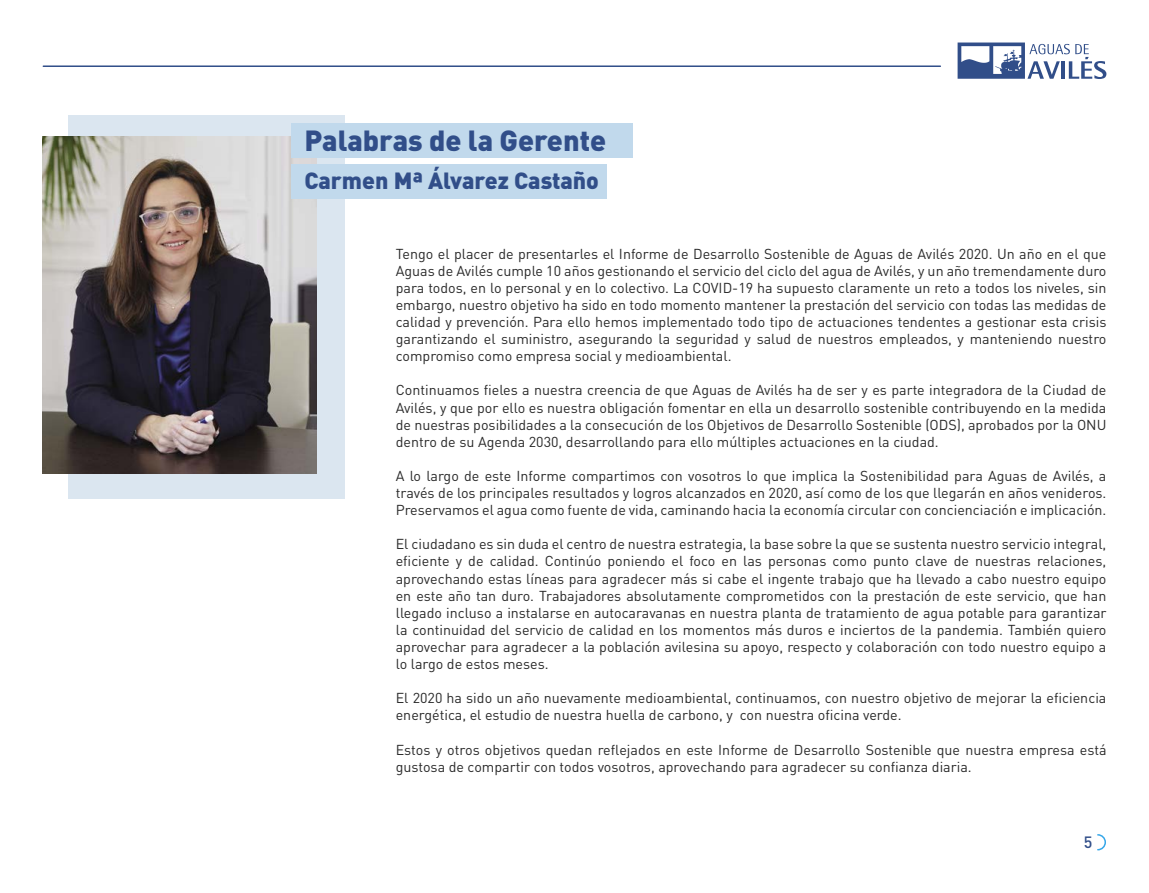
<style>
.page{position:relative;width:1149px;height:893px;background:#fff}
.page>*{position:absolute;margin:0;border:0;box-sizing:border-box;transform-origin:0 0}
.t1{font:900 28.8px "DIN Pro";color:#314e89}
.t2{font:900 23.1px "DIN Pro";color:#314e89}
.t3{font:500 16.2px "DIN Pro";color:#314e89}
.t4{font:14.25px/17.1px "DIN Pro";color:#292929;text-align:justify}
</style>
<div class="page">
<div style="left:68px;top:115px;width:276px;height:384px;background:#dbe6f0"></div>
<img style="left:43px;top:137px;width:273px;height:337px">
<svg style="left:1097px;top:834px;width:9px;height:17px"></svg>
<svg style="left:957px;top:43px;width:149px;height:36px"></svg>
<hr style="left:43px;top:65px;width:897px;height:2px;background:#314e89">
<div style="left:291px;top:123px;width:341px;height:35px;background:#c1d9ec"></div>
<div style="left:291px;top:164px;width:315px;height:35px;background:#c1d9ec"></div>
<h1 class="t1" style="left:304px;top:121px;width:303px">Palabras de la Gerente</h1>
<h2 class="t2" style="left:304px;top:165px;width:296px">Carmen Mª Álvarez Castaño</h2>
<p class="t4" style="left:395px;top:244px;width:712px">Tengo el placer de presentarles el Informe de Desarrollo Sostenible de Aguas de Avilés 2020. Un año en el que Aguas de Avilés cumple 10 años gestionando el servicio del ciclo del agua de Avilés, y un año tremendamente duro para todos, en lo personal y en lo colectivo. La COVID-19 ha supuesto claramente un reto a todos los niveles, sin embargo, nuestro objetivo ha sido en todo momento mantener la prestación del servicio con todas las medidas de calidad y prevención. Para ello hemos implementado todo tipo de actuaciones tendentes a gestionar esta crisis garantizando el suministro, asegurando la seguridad y salud de nuestros empleados, y manteniendo nuestro compromiso como empresa social y medioambiental.</p>
<p class="t4" style="left:395px;top:381px;width:712px">Continuamos fieles a nuestra creencia de que Aguas de Avilés ha de ser y es parte integradora de la Ciudad de Avilés, y que por ello es nuestra obligación fomentar en ella un desarrollo sostenible contribuyendo en la medida de nuestras posibilidades a la consecución de los Objetivos de Desarrollo Sostenible (ODS), aprobados por la ONU dentro de su Agenda 2030, desarrollando para ello múltiples actuaciones en la ciudad.</p>
<p class="t4" style="left:395px;top:467px;width:712px">A lo largo de este Informe compartimos con vosotros lo que implica la Sostenibilidad para Aguas de Avilés, a través de los principales resultados y logros alcanzados en 2020, así como de los que llegarán en años venideros.<br>Preservamos el agua como fuente de vida, caminando hacia la economía circular con concienciación e implicación.</p>
<p class="t4" style="left:395px;top:535px;width:712px">El ciudadano es sin duda el centro de nuestra estrategia, la base sobre la que se sustenta nuestro servicio integral, eficiente y de calidad. Continúo poniendo el foco en las personas como punto clave de nuestras relaciones, aprovechando estas líneas para agradecer más si cabe el ingente trabajo que ha llevado a cabo nuestro equipo en este año tan duro. Trabajadores absolutamente comprometidos con la prestación de este servicio, que han llegado incluso a instalarse en autocaravanas en nuestra planta de tratamiento de agua potable para garantizar la continuidad del servicio de calidad en los momentos más duros e inciertos de la pandemia. También quiero aprovechar para agradecer a la población avilesina su apoyo, respecto y colaboración con todo nuestro equipo a lo largo de estos meses.</p>
<p class="t4" style="left:395px;top:689px;width:712px">El 2020 ha sido un año nuevamente medioambiental, continuamos, con nuestro objetivo de mejorar la eficiencia energética, el estudio de nuestra huella de carbono, y con nuestra oficina verde.</p>
<p class="t4" style="left:395px;top:740px;width:712px">Estos y otros objetivos quedan reflejados en este Informe de Desarrollo Sostenible que nuestra empresa está gustosa de compartir con todos vosotros, aprovechando para agradecer su confianza diaria.</p>
<p class="t3" style="left:1083px;top:831px;width:10px">5</p>
</div>
